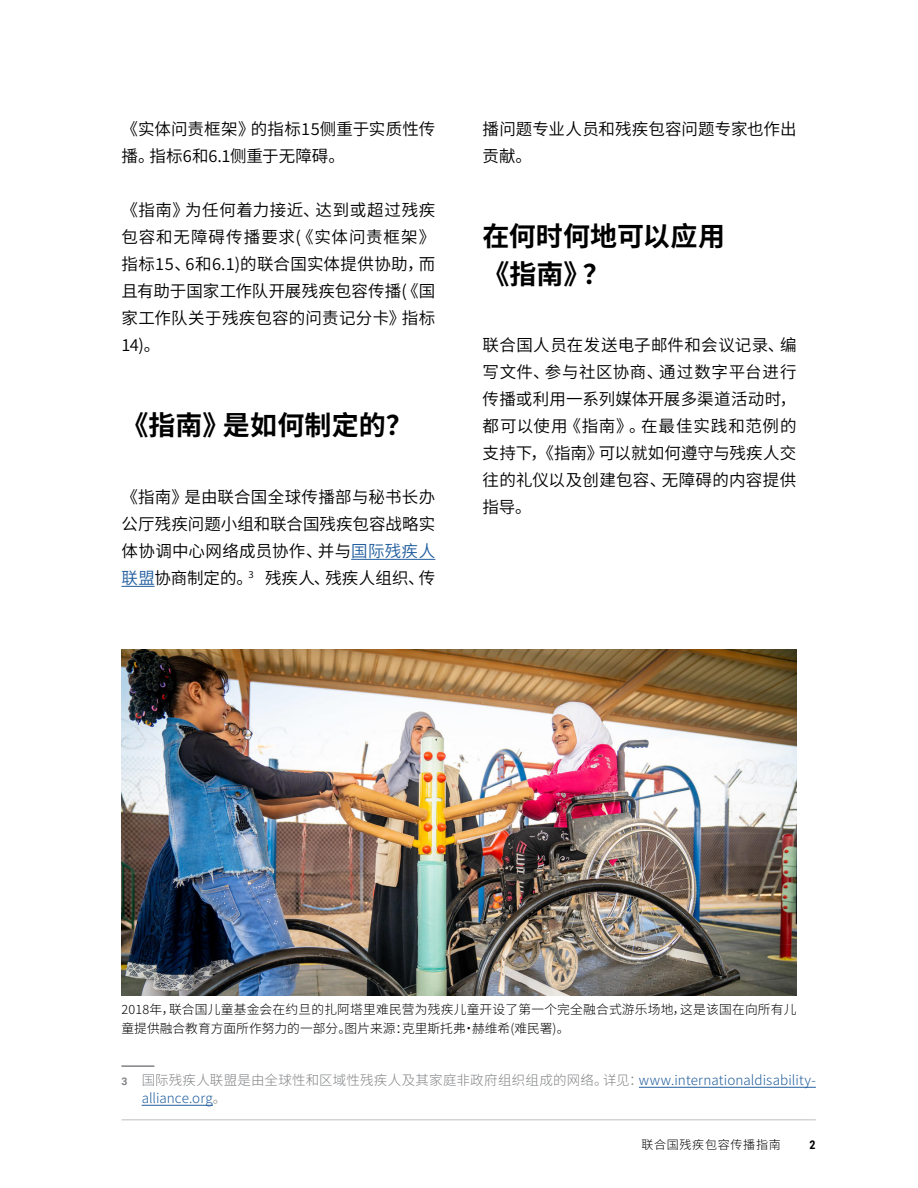
<style>
.page{position:relative;width:918px;height:1188px;background:#fff}
.page>*{position:absolute;margin:0;border:0;box-sizing:border-box;transform-origin:0 0}
.t1{font:700 27px/37.5px "Source Han Sans CN";letter-spacing:.005em;color:#000}
.TX_ragged_column{font:16.5px/27px "Source Han Sans CN";letter-spacing:.01em;color:#000;text-align:justify}
.FN1_first_line{font:300 13.5px/18px "Source Han Sans CN";letter-spacing:.005em;color:#215e9e}
.box_source{font:300 12.75px/19.5px "Source Han Sans CN";letter-spacing:.015em;color:#000}
.t2{font:300 12px "Source Han Sans CN";letter-spacing:.06em;color:#000}
.t3{font:700 12px "Roboto Condensed";color:#000}
.s1{color:#215e9e}
.s2{font-family:"Roboto";font-weight:700;font-size:10.5px;color:#808285}
.s3{color:#808285}
</style>
<div class="page">
<hr style="left:122px;top:1119px;width:694px;height:1px;background:#d1d3d4">
<hr style="left:351px;top:559px;width:84px;height:1px;background:#215e9e">
<hr style="left:122px;top:586px;width:33px;height:1px;background:#215e9e">
<hr style="left:121px;top:1065px;width:33px;height:2px;background:#808285">
<hr style="left:639px;top:1087px;width:177px;height:1px;background:#215e9e">
<hr style="left:142px;top:1105px;width:71px;height:1px;background:#215e9e">
<img style="left:122px;top:650px;width:674px;height:346px">
<p class="TX_ragged_column" style="left:122px;top:115px;width:315px">《实体问责框架》的指标15侧重于实质性传播。指标6和6.1侧重于无障碍。</p>
<p class="TX_ragged_column" style="left:122px;top:196px;width:315px">《指南》为任何着力接近、达到或超过残疾包容和无障碍传播要求(《实体问责框架》指标15、6和6.1)的联合国实体提供协助，而且有助于国家工作队开展残疾包容传播(《国家工作队关于残疾包容的问责记分卡》指标14)。</p>
<h2 class="t1" style="left:122px;top:407px;width:293px">《指南》是如何制定的？</h2>
<p class="TX_ragged_column" style="left:122px;top:484px;width:315px">《指南》是由联合国全球传播部与秘书长办公厅残疾问题小组和联合国残疾包容战略实体协调中心网络成员协作、并与<span class="s1">国际残疾人联盟</span>协商制定的。<sup>3</sup> 残疾人、残疾人组织、传</p>
<p class="TX_ragged_column" style="left:483px;top:115px;width:315px">播问题专业人员和残疾包容问题专家也作出贡献。</p>
<h2 class="t1" style="left:483px;top:218px;width:244px">在何时何地可以应用《指南》？</h2>
<p class="TX_ragged_column" style="left:483px;top:332px;width:315px">联合国人员在发送电子邮件和会议记录、编写文件、参与社区协商、通过数字平台进行传播或利用一系列媒体开展多渠道活动时，都可以使用《指南》。在最佳实践和范例的支持下，《指南》可以就如何遵守与残疾人交往的礼仪以及创建包容、无障碍的内容提供指导。</p>
<p class="box_source" style="left:122px;top:999px;width:677px">2018年，联合国儿童基金会在约旦的扎阿塔里难民营为残疾儿童开设了第一个完全融合式游乐场地，这是该国在向所有儿童提供融合教育方面所作努力的一部分。图片来源：克里斯托弗·赫维希(难民署)。</p>
<p class="FN1_first_line" style="left:142px;top:1072px;width:676px;text-indent:-20px"><span class="s2">3</span> <span class="s3">国际残疾人联盟是由全球性和区域性残疾人及其家庭非政府组织组成的网络。详见：</span>www.internationaldisability&shy;alliance.org<span class="s3">。</span></p>
<p class="t2" style="left:641px;top:1138px;width:141px">联合国残疾包容传播指南</p>
<p class="t3" style="left:810px;top:1136px;width:8px">2</p>
</div>
